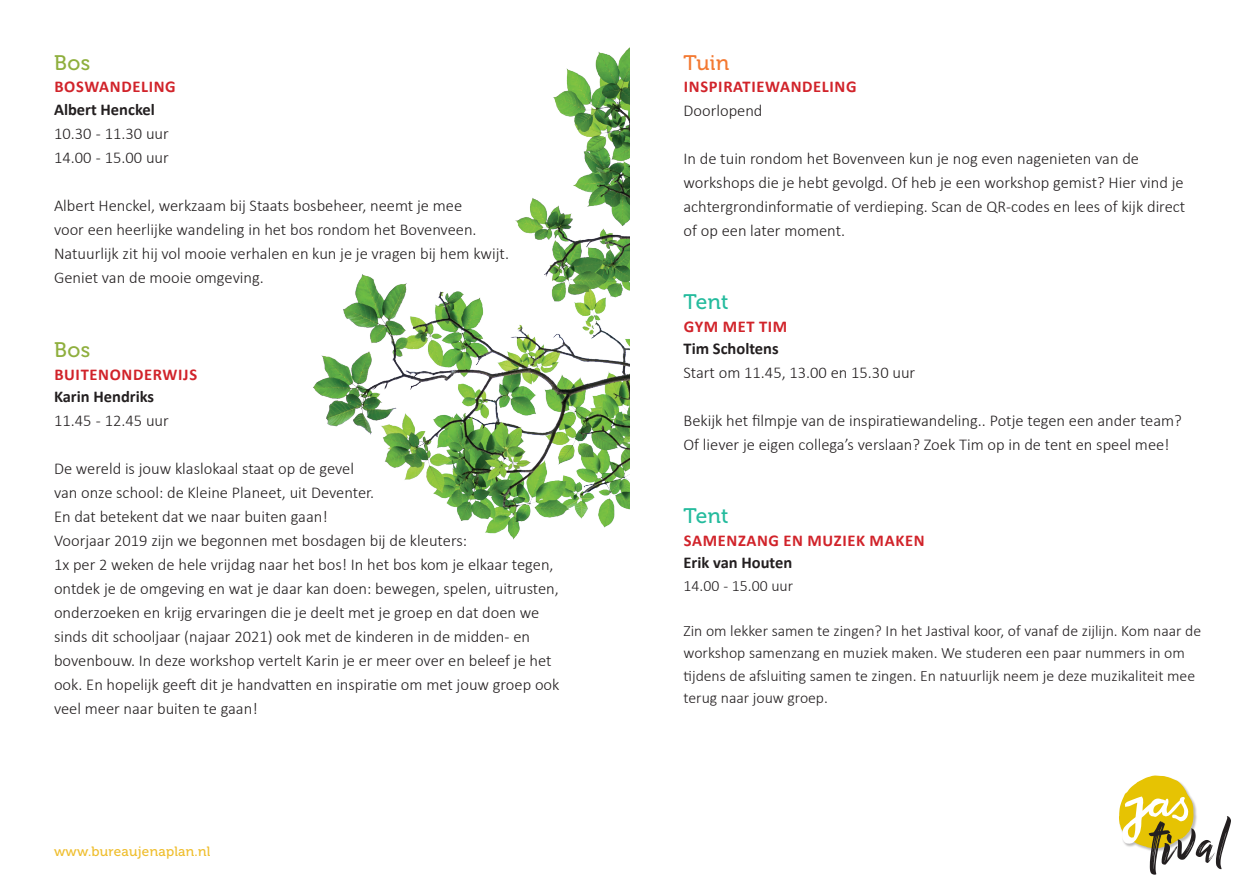
<style>
.page{position:relative;width:1259px;height:893px;background:#fff}
.page>*{position:absolute;margin:0;border:0;box-sizing:border-box;transform-origin:0 0}
.t1{font:61.05px "Billy Ohio";letter-spacing:.02em;color:#231f20}
.t2{font:21px "Museo 500";letter-spacing:.02em;color:#24bb9d}
.t3{font:21px "Museo 500";letter-spacing:.02em;color:#8faf3e}
.Zaal{font:21px "Museo 500";color:#f37932}
.platte{font:300 16.5px/24px "Calibri";color:#231f20}
.titel{font:700 16.5px "Calibri";letter-spacing:.04em;color:#d1232a}
.namen_sprekers{font:700 16.5px "Calibri";color:#231f20}
.platte-2{font:300 15.75px/22.5px "Calibri";color:#231f20}
.Zaal-2{font:13.5px "Museo 500";letter-spacing:.02em;color:#efbe2e}
</style>
<div class="page">
<img style="left:313px;top:48px;width:316px;height:492px">
<div style="left:1118px;top:775px;width:79px;height:76px;background:#231f20;opacity:.3"></div>
<svg style="left:1118px;top:775px;width:75px;height:73px"></svg>
<p class="t3" style="left:54px;top:51px;width:38px">Bos</p>
<p class="titel" style="left:54px;top:75px;width:123px">BOSWANDELING</p>
<p class="namen_sprekers" style="left:54px;top:98px;width:102px">Albert Henckel</p>
<p class="platte" style="left:54px;top:121px;width:116px">10.30 - 11.30 uur</p>
<p class="platte" style="left:54px;top:145px;width:116px">14.00 - 15.00 uur</p>
<p class="platte" style="left:54px;top:193px;width:410px">Albert Henckel, werkzaam bij Staats bosbeheer, neemt je mee</p>
<p class="platte" style="left:54px;top:217px;width:424px">voor een heerlijke wandeling in het bos rondom het Bovenveen.</p>
<p class="platte" style="left:54px;top:241px;width:456px">Natuurlijk zit hij vol mooie verhalen en kun je je vragen bij hem kwijt.</p>
<p class="platte" style="left:54px;top:265px;width:211px">Geniet van de mooie omgeving.</p>
<p class="t3" style="left:54px;top:338px;width:38px">Bos</p>
<p class="titel" style="left:54px;top:363px;width:144px">BUITENONDERWIJS</p>
<p class="namen_sprekers" style="left:54px;top:385px;width:102px">Karin Hendriks</p>
<p class="platte" style="left:54px;top:409px;width:116px">11.45 - 12.45 uur</p>
<p class="platte" style="left:54px;top:457px;width:301px">De wereld is jouw klaslokaal staat op de gevel</p>
<p class="platte" style="left:54px;top:481px;width:322px">van onze school: de Kleine Planeet, uit Deventer.</p>
<p class="platte" style="left:54px;top:505px;width:275px">En dat betekent dat we naar buiten gaan!</p>
<p class="platte" style="left:54px;top:529px;width:414px">Voorjaar 2019 zijn we begonnen met bosdagen bij de kleuters:</p>
<p class="platte" style="left:54px;top:553px;width:506px">1x per 2 weken de hele vrijdag naar het bos! In het bos kom je elkaar tegen, ontdek je de omgeving en wat je daar kan doen: bewegen, spelen, uitrusten, onderzoeken en krijg ervaringen die je deelt met je groep en dat doen we sinds dit schooljaar (najaar 2021) ook met de kinderen in de midden- en</p>
<p class="platte" style="left:54px;top:649px;width:507px">bovenbouw. In deze workshop vertelt Karin je er meer over en beleef je het ook. En hopelijk geeft dit je handvatten en inspiratie om met jouw groep ook veel meer naar buiten te gaan!</p>
<p class="Zaal-2" style="left:54px;top:843px;width:158px">www.bureaujenaplan.nl</p>
<p class="Zaal" style="left:683px;top:51px;width:47px">Tuin</p>
<p class="titel" style="left:684px;top:75px;width:174px">INSPIRATIEWANDELING</p>
<p class="platte" style="left:683px;top:99px;width:81px">Doorlopend</p>
<p class="platte" style="left:683px;top:147px;width:457px">In de tuin rondom het Bovenveen kun je nog even nagenieten van de</p>
<p class="platte" style="left:683px;top:171px;width:502px">workshops die je hebt gevolgd. Of heb je een workshop gemist? Hier vind je</p>
<p class="platte" style="left:683px;top:195px;width:503px">achtergrondinformatie of verdieping. Scan de QR-codes en lees of kijk direct</p>
<p class="platte" style="left:683px;top:219px;width:163px">of op een later moment.</p>
<p class="t2" style="left:683px;top:291px;width:47px">Tent</p>
<p class="titel" style="left:684px;top:315px;width:105px">GYM MET TIM</p>
<p class="namen_sprekers" style="left:683px;top:337px;width:97px">Tim Scholtens</p>
<p class="platte" style="left:683px;top:361px;width:233px">Start om 11.45, 13.00 en 15.30 uur</p>
<p class="platte" style="left:683px;top:409px;width:500px">Bekijk het filmpje van de inspiratiewandeling.. Potje tegen een ander team?</p>
<p class="platte" style="left:683px;top:433px;width:488px">Of liever je eigen collega’s verslaan? Zoek Tim op in de tent en speel mee!</p>
<p class="t2" style="left:683px;top:505px;width:47px">Tent</p>
<p class="titel" style="left:684px;top:529px;width:242px">SAMENZANG EN MUZIEK MAKEN</p>
<p class="namen_sprekers" style="left:683px;top:551px;width:110px">Erik van Houten</p>
<p class="platte-2" style="left:683px;top:574px;width:111px">14.00 - 15.00 uur</p>
<p class="platte-2" style="left:683px;top:619px;width:519px">Zin om lekker samen te zingen? In het Jastival koor, of vanaf de zijlijn. Kom naar de workshop samenzang en muziek maken. We studeren een paar nummers in om</p>
<p class="platte-2" style="left:683px;top:664px;width:513px">tijdens de afsluiting samen te zingen. En natuurlijk neem je deze muzikaliteit mee terug naar jouw groep.</p>
<p class="t1" style="left:1150px;top:806px;width:76px">tival</p>
</div>
